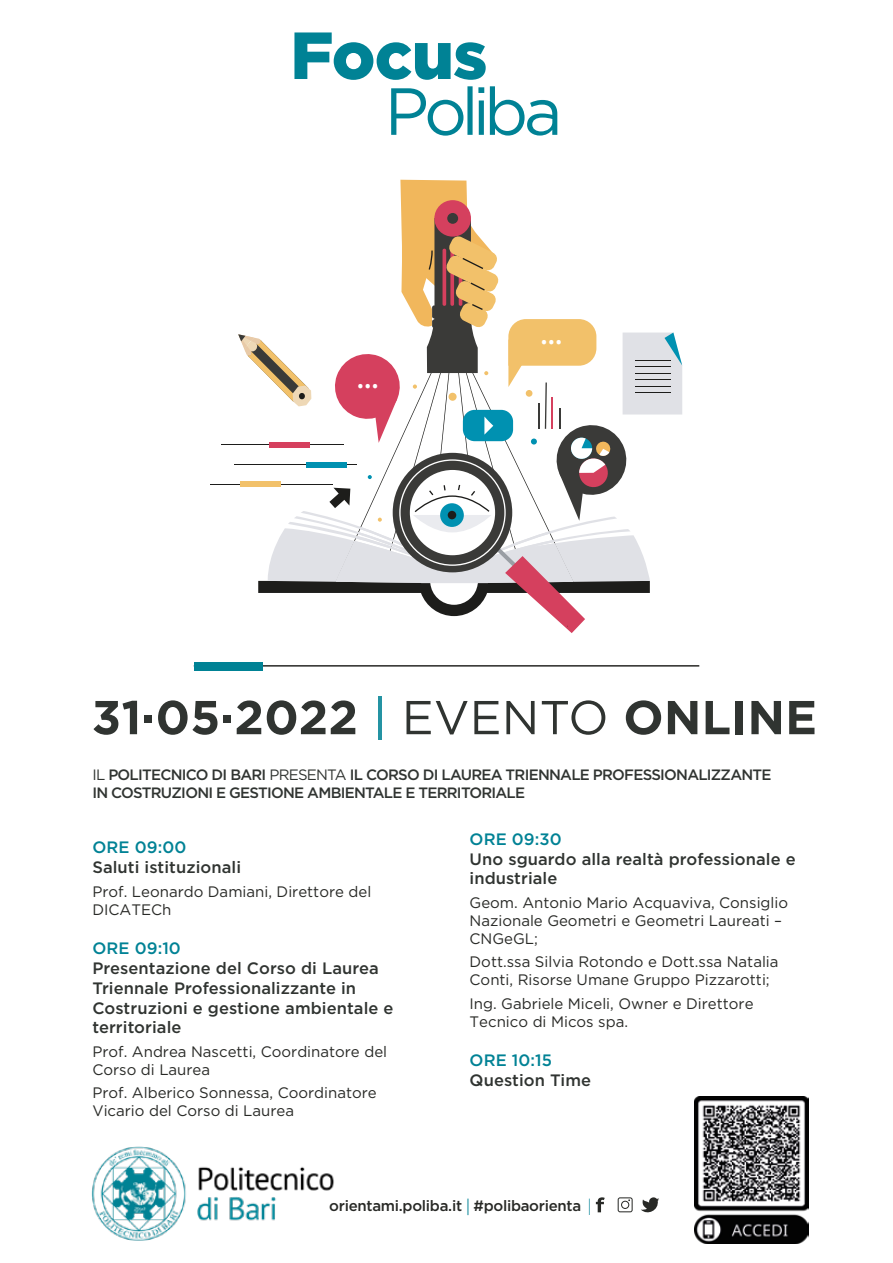
<style>
.page{position:relative;width:893px;height:1263px;background:#fff}
.page>*{position:absolute;margin:0;border:0;box-sizing:border-box;transform-origin:0 0}
.t1{font:35.7px "Myriad Pro";color:#fff}
.t2{font:500 16.5px/19.8px "Gotham";letter-spacing:.005em;color:#303431}
.t3{font:500 16.5px "Gotham";letter-spacing:.005em;color:#008295}
.t4{font:15.15px/18px "Gotham";color:#282926}
.t5{font:500 15px/18px "Gotham";letter-spacing:-.05em;color:#303431}
.t6{font:500 15px "Gotham";letter-spacing:-.02em;color:#282926}
.s1{font-weight:400}
.s2{font-family:"Myriad Pro";font-weight:400;font-size:16.5px;color:rgb(0 130 149/.86)}
</style>
<div class="page">
<hr style="left:221px;top:444px;width:122px;height:1px;background:#1d1d1b">
<hr style="left:211px;top:484px;width:122px;height:1px;background:#1d1d1b">
<hr style="left:234px;top:464px;width:122px;height:1px;background:#1d1d1b">
<img style="left:91px;top:1146px;width:243px;height:95px">
<svg style="left:641px;top:1197px;width:18px;height:16px"></svg>
<svg style="left:596px;top:1197px;width:9px;height:15px"></svg>
<svg style="left:618px;top:1197px;width:15px;height:15px"></svg>
<svg style="left:391px;top:86px;width:166px;height:50px"></svg>
<svg style="left:294px;top:32px;width:192px;height:48px"></svg>
<img style="left:695px;top:1096px;width:113px;height:147px">
<svg style="left:93px;top:701px;width:44px;height:34px"></svg>
<div style="left:145px;top:716px;width:7px;height:7px;background:#303431"></div>
<svg style="left:158px;top:700px;width:59px;height:35px"></svg>
<div style="left:223px;top:716px;width:8px;height:7px;background:#303431"></div>
<svg style="left:237px;top:700px;width:24px;height:34px"></svg>
<svg style="left:267px;top:700px;width:58px;height:35px"></svg>
<svg style="left:331px;top:700px;width:24px;height:34px"></svg>
<hr style="left:378px;top:696px;width:3px;height:44px;background:#008295">
<svg style="left:406px;top:701px;width:62px;height:33px"></svg>
<svg style="left:474px;top:701px;width:25px;height:33px"></svg>
<svg style="left:506px;top:701px;width:29px;height:33px"></svg>
<svg style="left:542px;top:700px;width:63px;height:35px"></svg>
<svg style="left:626px;top:700px;width:35px;height:35px"></svg>
<svg style="left:668px;top:701px;width:29px;height:33px"></svg>
<svg style="left:706px;top:701px;width:23px;height:33px"></svg>
<div style="left:736px;top:701px;width:7px;height:33px;background:#303431"></div>
<svg style="left:751px;top:701px;width:30px;height:33px"></svg>
<svg style="left:789px;top:701px;width:25px;height:33px"></svg>
<hr style="left:194px;top:665px;width:505px;height:2px;background:#282926">
<div style="left:194px;top:662px;width:68px;height:8px;background:#008295"></div>
<svg style="left:238px;top:180px;width:444px;height:453px"></svg>
<h1 class="t1" style="left:540px;top:310px;width:24px">...</h1>
<p class="t5" style="left:92px;top:765px;width:681px"><span class="s1">IL</span> POLITECNICO DI BARI <span class="s1">PRESENTA</span> IL CORSO DI LAUREA TRIENNALE PROFESSIONALIZZANTE<br>IN COSTRUZIONI E GESTIONE AMBIENTALE E TERRITORIALE</p>
<p class="t3" style="left:92px;top:838px;width:95px">ORE 09:00</p>
<p class="t2" style="left:92px;top:857px;width:150px">Saluti istituzionali</p>
<p class="t4" style="left:92px;top:882px;width:280px">Prof. Leonardo Damiani, Direttore del<br>DICATECh</p>
<p class="t3" style="left:92px;top:939px;width:90px">ORE 09:10</p>
<p class="t2" style="left:92px;top:958px;width:303px">Presentazione del Corso di Laurea<br>Triennale Professionalizzante in<br>Costruzioni e gestione ambientale e territoriale</p>
<p class="t4" style="left:92px;top:1042px;width:296px">Prof. Andrea Nascetti, Coordinatore del<br>Corso di Laurea</p>
<p class="t4" style="left:92px;top:1083px;width:286px">Prof. Alberico Sonnessa, Coordinatore<br>Vicario del Corso di Laurea</p>
<p class="t3" style="left:470px;top:830px;width:94px">ORE 09:30</p>
<p class="t2" style="left:470px;top:848px;width:328px">Uno sguardo alla realtà professionale e industriale</p>
<p class="t4" style="left:470px;top:893px;width:320px">Geom. Antonio Mario Acquaviva, Consiglio<br>Nazionale Geometri e Geometri Laureati –<br>CNGeGL;</p>
<p class="t4" style="left:470px;top:952px;width:311px">Dott.ssa Silvia Rotondo e Dott.ssa Natalia<br>Conti, Risorse Umane Gruppo Pizzarotti;</p>
<p class="t4" style="left:470px;top:994px;width:285px">Ing. Gabriele Miceli, Owner e Direttore<br>Tecnico di Micos spa.</p>
<p class="t3" style="left:470px;top:1051px;width:84px">ORE 10:15</p>
<p class="t2" style="left:470px;top:1070px;width:123px">Question Time</p>
<p class="t6" style="left:329px;top:1197px;width:263px">orientami.poliba.it <span class="s2">|</span> #polibaorienta <span class="s2">|</span></p>
</div>
